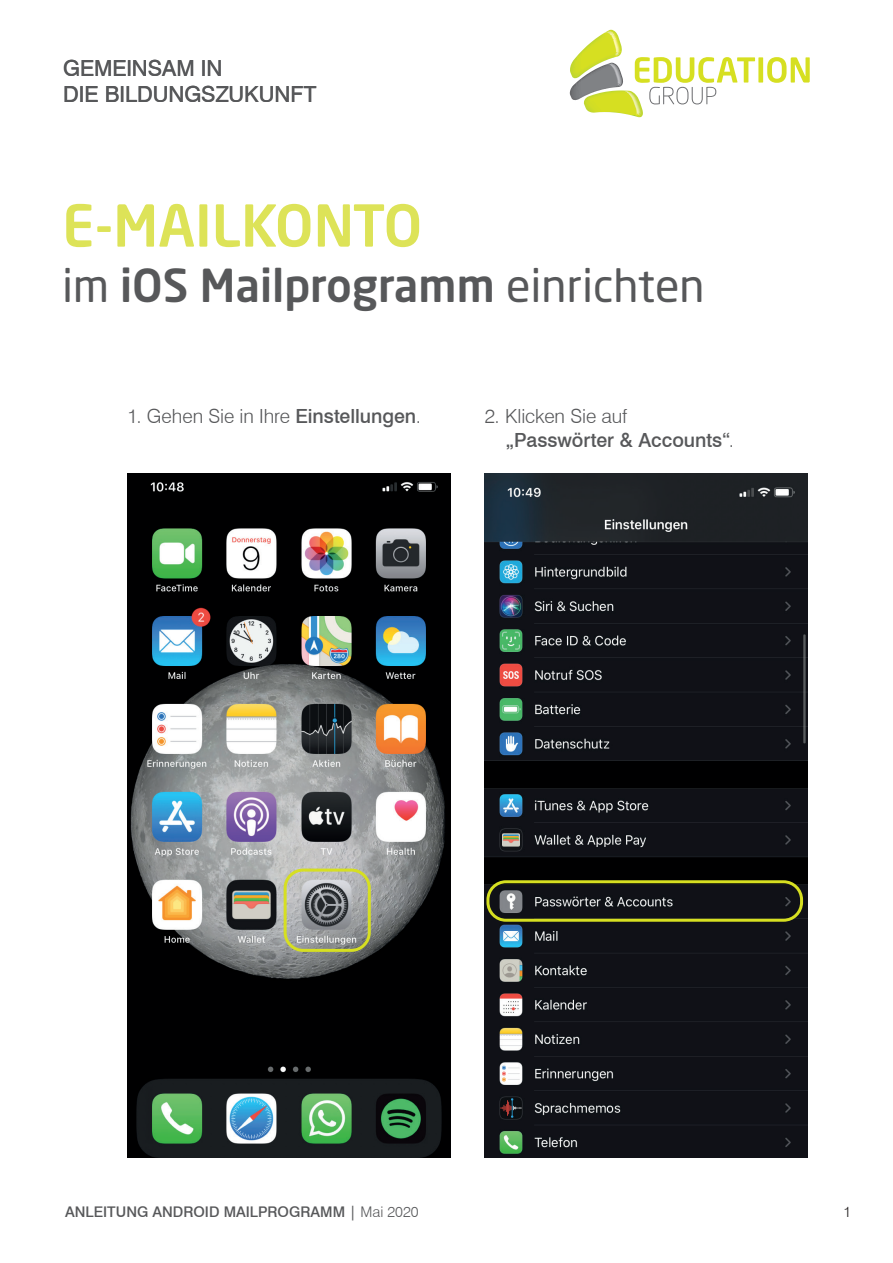
<style>
.page{position:relative;width:893px;height:1263px;background:#fff}
.page>*{position:absolute;margin:0;border:0;box-sizing:border-box;transform-origin:0 0}
.t1{font:500 57px "Neo Sans W1 G";color:#dde358}
.t2{font:500 45px "Neo Sans W1 G";color:#57585a}
.t3{font:22.2px/26.2px "Swiss 721 BT";color:#57585a}
.t4{font:500 19.5px/24px "Swiss 721 BT";color:#57585a}
.t5{font:300 19.5px "Swiss 721 BT";letter-spacing:-.005em;color:#57585a}
.t6{font:500 14.7px "Swiss 721 BT";color:#57585a}
.t7{font:300 14.7px "Swiss 721 BT";color:#231f20}
.s1{font-weight:400}
.s2{font-weight:500}
.s3{font-weight:300}
</style>
<div class="page">
<div style="left:758px;top:57px;width:5px;height:26px;background:#d6df21"></div>
<svg style="left:767px;top:57px;width:43px;height:26px"></svg>
<svg style="left:570px;top:30px;width:185px;height:87px"></svg>
<img style="left:128px;top:473px;width:323px;height:685px">
<img style="left:485px;top:473px;width:323px;height:685px">
<div style="left:486px;top:880px;width:317px;height:42px;border:3px solid #d6df21;border-radius:18px"></div>
<div style="left:284px;top:868px;width:87px;height:84px;border:3px solid #d6df21;border-radius:18px"></div>
<p class="t3" style="left:63px;top:55px;width:255px">GEMEINSAM IN<br>DIE BILDUNGSZUKUNFT</p>
<h1 class="t1" style="left:62px;top:190px;width:362px">E-MAILKONTO</h1>
<h2 class="t2" style="left:62px;top:257px;width:644px"><span class="s1">im</span> iOS Mailprogramm <span class="s1">einrichten</span></h2>
<p class="t5" style="left:128px;top:404px;width:295px">1. Gehen Sie in Ihre <span class="s2">Einstellungen</span>.</p>
<p class="t4" style="left:506px;top:404px;width:230px;text-indent:-21px"><span class="s3">2. Klicken Sie auf </span>„Passwörter &amp; Accounts“<span class="s3">.</span></p>
<p class="t6" style="left:65px;top:1202px;width:355px">ANLEITUNG ANDROID MAILPROGRAMM <span class="s1">|</span> <span class="s3">Mai 2020</span></p>
<p class="t7" style="left:843px;top:1203px;width:9px">1</p>
</div>
